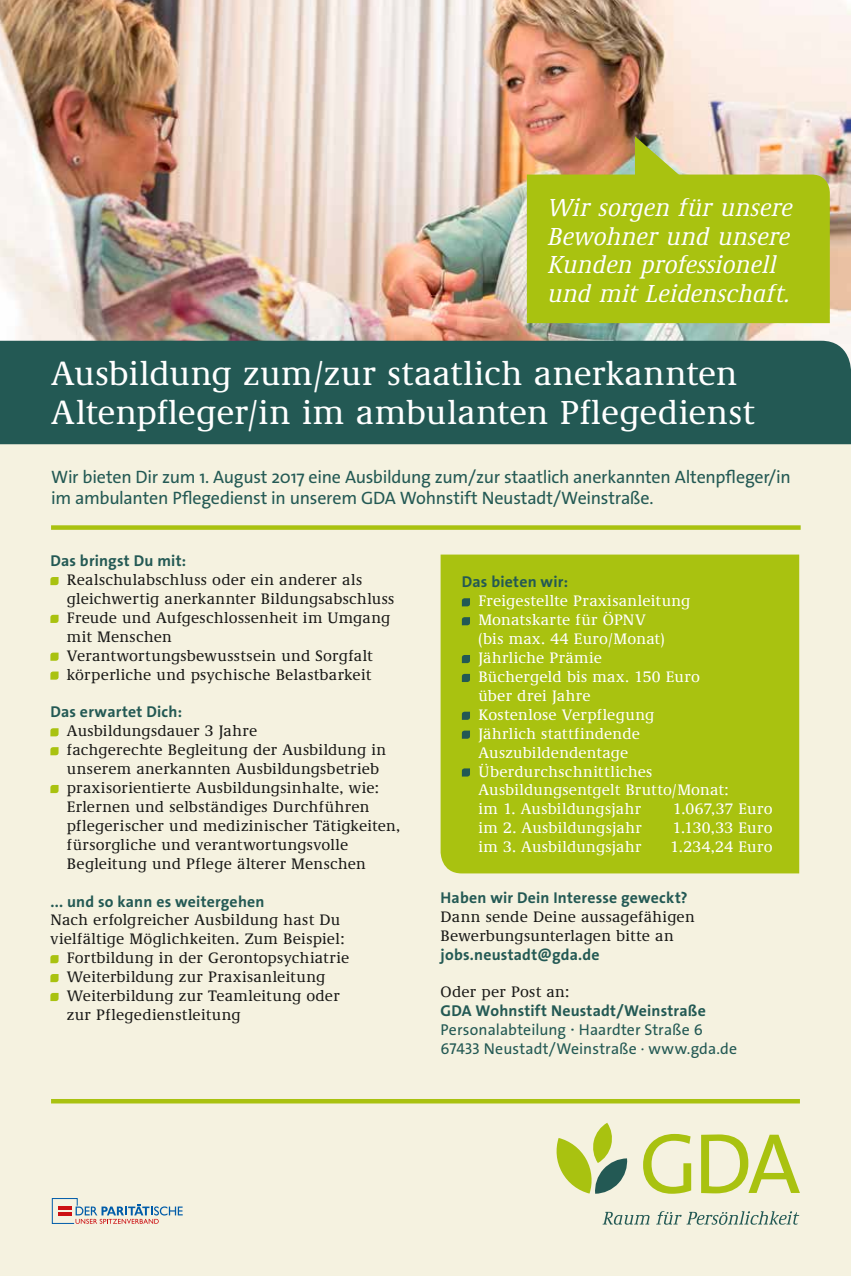
<style>
.page{position:relative;width:851px;height:1276px;background:#fff}
.page>*{position:absolute;margin:0;border:0;box-sizing:border-box;transform-origin:0 0}
.t1{font:500 34.5px/39px "Demos";letter-spacing:.01em;color:#fff}
.t2{font:italic 500 25.5px/28.5px "Demos";letter-spacing:.01em;color:#fff}
.t3{font:18px/21.6px "The Sans LP5 Plain";letter-spacing:-.02em;color:#235954}
.t4{font:500 15.75px/18.9px "Demos";letter-spacing:.015em;color:#1a1a18}
.t5{font:500 15.75px/18.9px "Demos";letter-spacing:.015em;color:#fff}
.t6{font:15.75px "The Sans LP7 Bld";letter-spacing:.015em;color:#235954}
.t7{font:15.75px/18.9px "The Sans LP5 Plain";letter-spacing:.005em;color:#235954}
.s1{font-family:"Demos";font-weight:500}
</style>
<div class="page">
<div style="left:0;top:26px;width:850px;height:1250px;background:#f5f2e0"></div>
<svg style="left:52px;top:1198px;width:131px;height:25px"></svg>
<img style="left:0;top:0;width:850px;height:341px">
<div style="left:0;top:341px;width:850px;height:103px;background:#235954"></div>
<svg style="left:602px;top:1211px;width:197px;height:13px"></svg>
<svg style="left:643px;top:1134px;width:156px;height:59px"></svg>
<svg style="left:556px;top:1122px;width:71px;height:71px"></svg>
<hr style="left:51px;top:1099px;width:748px;height:4px;background:#a9c210">
<div style="left:51px;top:525px;width:749px;height:5px;background:#a9c210"></div>
<svg style="left:50px;top:577px;width:9px;height:8px"></svg>
<svg style="left:50px;top:615px;width:9px;height:8px"></svg>
<svg style="left:50px;top:652px;width:9px;height:9px"></svg>
<svg style="left:50px;top:671px;width:9px;height:8px"></svg>
<svg style="left:50px;top:728px;width:9px;height:8px"></svg>
<svg style="left:50px;top:747px;width:9px;height:8px"></svg>
<svg style="left:50px;top:785px;width:9px;height:8px"></svg>
<svg style="left:50px;top:955px;width:9px;height:8px"></svg>
<svg style="left:50px;top:974px;width:9px;height:8px"></svg>
<svg style="left:50px;top:993px;width:9px;height:8px"></svg>
<div style="left:526px;top:174px;width:303px;height:149px;background:#a9c210"></div>
<svg style="left:635px;top:136px;width:54px;height:47px;background:#bfc664"></svg>
<div style="left:440px;top:554px;width:359px;height:319px;background:#a9c210"></div>
<svg style="left:462px;top:598px;width:8px;height:8px"></svg>
<svg style="left:462px;top:617px;width:8px;height:8px"></svg>
<svg style="left:462px;top:655px;width:8px;height:8px"></svg>
<svg style="left:462px;top:674px;width:8px;height:8px"></svg>
<svg style="left:462px;top:711px;width:8px;height:9px"></svg>
<svg style="left:462px;top:730px;width:8px;height:9px"></svg>
<svg style="left:462px;top:768px;width:8px;height:8px"></svg>
<h2 class="t2" style="left:548px;top:194px;width:246px">Wir sorgen für unsere<br>Bewohner und unsere<br>Kunden professionell und mit Leidenschaft.</h2>
<h1 class="t1" style="left:51px;top:355px;width:704px">Ausbildung zum/zur staatlich anerkannten<br>Altenpfleger/in im ambulanten Pflegedienst</h1>
<p class="t3" style="left:51px;top:466px;width:741px">Wir bieten Dir zum 1. August 2017 eine Ausbildung zum/zur staatlich anerkannten Altenpfleger/in im ambulanten Pflegedienst in unserem GDA Wohnstift Neustadt/Weinstraße.</p>
<p class="t6" style="left:50px;top:551px;width:137px">Das bringst Du mit:</p>
<p class="t4" style="left:67px;top:571px;width:329px">Realschulabschluss oder ein anderer als gleichwertig anerkannter Bildungsabschluss Freude und Aufgeschlossenheit im Umgang mit Menschen<br>Verantwortungsbewusstsein und Sorgfalt körperliche und psychische Belastbarkeit</p>
<p class="t6" style="left:50px;top:702px;width:133px">Das erwartet Dich:</p>
<p class="t4" style="left:67px;top:722px;width:335px">Ausbildungsdauer 3 Jahre<br>fachgerechte Begleitung der Ausbildung in unserem anerkannten Ausbildungsbetrieb praxisorientierte Ausbildungsinhalte, wie:<br>Erlernen und selbständiges Durchführen pflegerischer und medizinischer Tätigkeiten, fürsorgliche und verantwortungsvolle Begleitung und Pflege älterer Menschen</p>
<p class="t6" style="left:50px;top:891px;width:216px">... und so kann es weitergehen</p>
<p class="t4" style="left:50px;top:911px;width:291px">Nach erfolgreicher Ausbildung hast Du</p>
<p class="t4" style="left:50px;top:930px;width:295px">vielfältige Möglichkeiten. Zum Beispiel:</p>
<p class="t4" style="left:67px;top:949px;width:284px">Fortbildung in der Gerontopsychiatrie</p>
<p class="t4" style="left:67px;top:968px;width:260px">Weiterbildung zur Praxisanleitung</p>
<p class="t4" style="left:67px;top:987px;width:274px">Weiterbildung zur Teamleitung oder</p>
<p class="t4" style="left:67px;top:1005px;width:175px">zur -Pflegedienstleitung</p>
<p class="t6" style="left:462px;top:572px;width:108px">Das bieten wir:</p>
<p class="t5" style="left:478px;top:592px;width:252px">Freigestellte Praxisanleitung<br>Monatskarte für ÖPNV<br>(bis max. 44 Euro/Monat)<br>Jährliche Prämie<br>Büchergeld bis max. 150 Euro über drei Jahre<br>Kostenlose Verpflegung<br>Jährlich stattfindende<br>Auszubildendentage<br>Überdurchschnittliches<br>Ausbildungsentgelt Brutto/Monat: im 1. Ausbildungsjahr</p>
<p class="t5" style="left:672px;top:800px;width:101px">1.067,37 Euro</p>
<p class="t5" style="left:478px;top:819px;width:165px">im 2. Ausbildungsjahr</p>
<p class="t5" style="left:672px;top:819px;width:101px">1.130,33 Euro</p>
<p class="t5" style="left:478px;top:838px;width:165px">im 3. Ausbildungsjahr</p>
<p class="t5" style="left:670px;top:838px;width:104px">1.234,24 Euro</p>
<p class="t6" style="left:440px;top:887px;width:248px">Haben wir Dein Interesse geweckt?</p>
<p class="t4" style="left:440px;top:907px;width:255px">Dann sende Deine aussagefähigen<br>Bewerbungsunterlagen bitte an</p>
<p class="t6" style="left:440px;top:944px;width:160px">jobs.neustadt@gda.de</p>
<p class="t4" style="left:440px;top:983px;width:130px">Oder per Post an:</p>
<p class="t6" style="left:440px;top:1001px;width:266px">GDA Wohnstift Neustadt/Weinstraße</p>
<p class="t7" style="left:440px;top:1020px;width:298px">Personalabteilung <span class="s1">·</span> Haardter Straße 6<br>67433 Neustadt/Weinstraße · www.gda.de</p>
</div>
